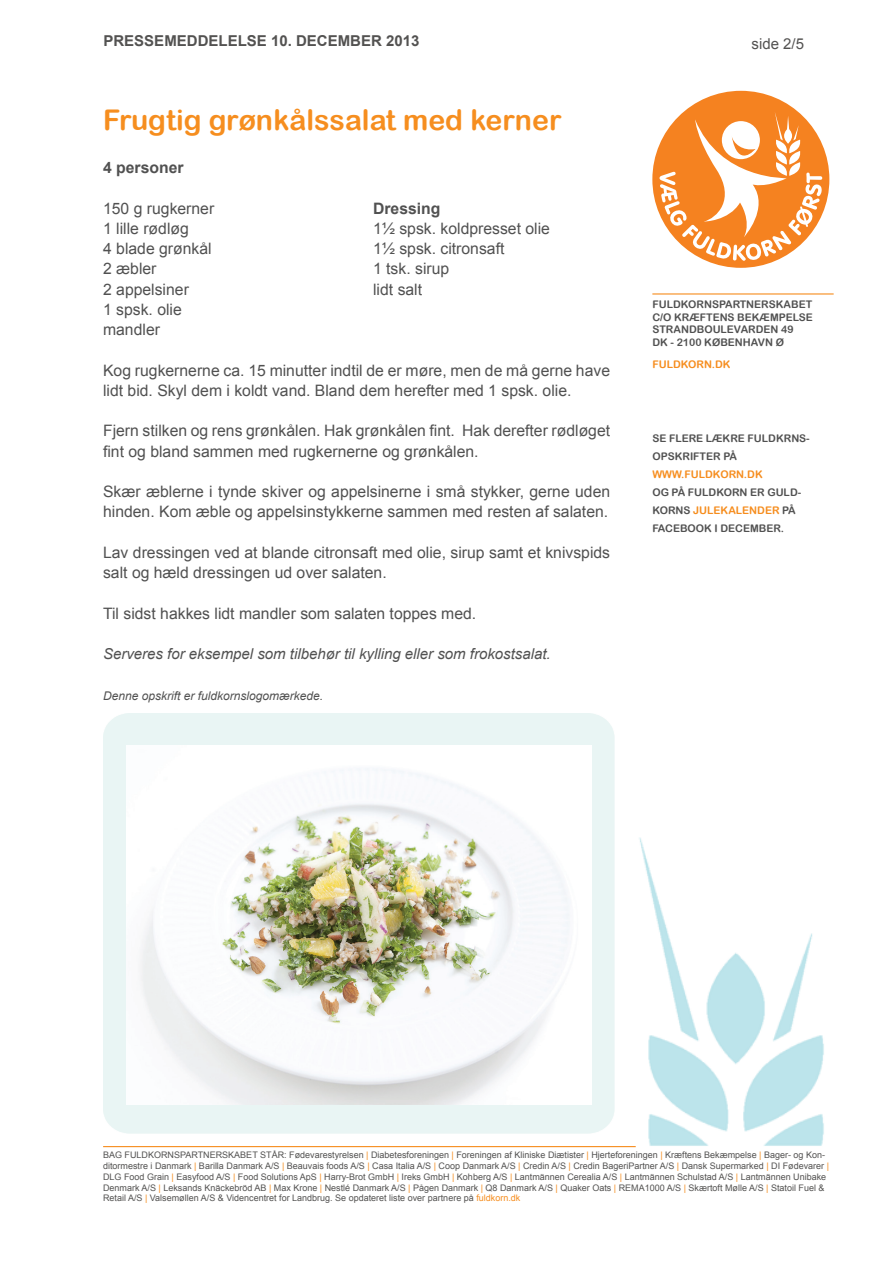
<style>
.page{position:relative;width:893px;height:1263px;background:#fff}
.page>*{position:absolute;margin:0;border:0;box-sizing:border-box;transform-origin:0 0}
.t1{font:28.5px "Arial Rounded MT Bold";color:#f68e1f}
.t2{font:15.75px/20.2px "Arial";color:#515151}
.t3{font:700 15.75px "Arial";color:#515151}
.t4{font:italic 15px "Arial";color:#515151}
.t5{font:700 15px "Arial";color:#535251}
.t6{font:15px "Arial";color:#535251}
.t7{font:italic 12px "Arial";color:#515151}
.t8{font:10.5px/12.6px "Arial Rounded MT Bold";color:#515151}
.t9{font:10.5px "Arial Rounded MT Bold";color:#f68d1e}
.t10{font:9px/10.8px "Arial";color:#535251}
.s1{color:#f68d1e}
</style>
<div class="page">
<div style="left:652px;top:91px;width:177px;height:177px;background:#f58220;border-radius:50%"></div>
<svg style="left:659px;top:111px;width:163px;height:150px"></svg>
<hr style="left:652px;top:293px;width:182px;height:2px;background:#f68d1e">
<img style="left:598px;top:837px;width:226px;height:311px">
<hr style="left:103px;top:1146px;width:533px;height:1px;background:#f68d1e">
<div style="left:103px;top:714px;width:512px;height:419px;background:#e9f5f4"></div>
<img style="left:126px;top:746px;width:466px;height:359px">
<h3 class="t5" style="left:103px;top:31px;width:317px">PRESSEMEDDELELSE 10. DECEMBER 2013</h3>
<h3 class="t6" style="left:752px;top:33px;width:54px">side 2/5</h3>
<h1 class="t1" style="left:103px;top:103px;width:460px">Frugtig grønkålssalat med kerner</h1>
<h2 class="t3" style="left:103px;top:157px;width:82px">4 personer</h2>
<h2 class="t2" style="left:103px;top:198px;width:113px">150 g rugkerner</h2>
<h2 class="t3" style="left:373px;top:198px;width:69px">Dressing</h2>
<h2 class="t2" style="left:103px;top:218px;width:87px">1 lille rødløg</h2>
<h2 class="t2" style="left:373px;top:218px;width:178px">1½ spsk. koldpresset olie</h2>
<h2 class="t2" style="left:103px;top:239px;width:110px">4 blade grønkål</h2>
<h2 class="t2" style="left:373px;top:239px;width:133px">1½ spsk. citronsaft</h2>
<h2 class="t2" style="left:103px;top:259px;width:55px">2 æbler</h2>
<h2 class="t2" style="left:373px;top:259px;width:78px">1 tsk. sirup</h2>
<h2 class="t2" style="left:103px;top:279px;width:87px">2 appelsiner</h2>
<h2 class="t2" style="left:373px;top:279px;width:51px">lidt salt</h2>
<h2 class="t2" style="left:103px;top:299px;width:80px">1 spsk. olie mandler</h2>
<h2 class="t2" style="left:103px;top:360px;width:508px">Kog rugkernerne ca. 15 minutter indtil de er møre, men de må gerne have lidt bid. Skyl dem i koldt vand. Bland dem herefter med 1 spsk. olie.</h2>
<h2 class="t2" style="left:103px;top:421px;width:509px">Fjern stilken og rens grønkålen. Hak grønkålen fint. Hak derefter rødløget fint og bland sammen med rugkernerne og grønkålen.</h2>
<h2 class="t2" style="left:103px;top:482px;width:509px">Skær æblerne i tynde skiver og appelsinerne i små stykker, gerne uden hinden. Kom æble og appelsinstykkerne sammen med resten af salaten.</h2>
<h2 class="t2" style="left:103px;top:542px;width:509px">Lav dressingen ved at blande citronsaft med olie, sirup samt et knivspids salt og hæld dressingen ud over salaten.</h2>
<h2 class="t2" style="left:103px;top:603px;width:375px">Til sidst hakkes lidt mandler som salaten toppes med.</h2>
<h3 class="t4" style="left:103px;top:644px;width:449px">Serveres for eksempel som tilbehør til kylling eller som frokostsalat.</h3>
<h3 class="t7" style="left:103px;top:688px;width:222px">Denne opskrift er fuldkornslogomærkede.</h3>
<p class="t8" style="left:652px;top:298px;width:162px">FULDKORNSPARTNERSKABET<br>C/O KRÆFTENS BEKÆMPELSE<br>STRANDBOULEVARDEN 49<br>DK - 2100 KØBENHAVN Ø</p>
<p class="t9" style="left:652px;top:358px;width:80px">FULDKORN.DK</p>
<p class="t8" style="left:652px;top:429px;width:159px;line-height:18px">SE FLERE LÆKRE FULDKRNS-<br>OPSKRIFTER PÅ</p>
<p class="t9" style="left:652px;top:468px;width:112px">WWW.FULDKORN.DK</p>
<p class="t8" style="left:652px;top:483px;width:150px;line-height:18px">OG PÅ FULDKORN ER GULD-<br>KORNS <span class="s1">JULEKALENDER</span> PÅ<br>FACEBOOK I DECEMBER.</p>
<p class="t10" style="left:103px;top:1150px;width:727px">BAG FULDKORNSPARTNERSKABET STÅR: Fødevarestyrelsen <span class="s1">|</span> Diabetesforeningen <span class="s1">|</span> Foreningen af Kliniske Diætister <span class="s1">|</span> Hjerteforeningen <span class="s1">|</span> Kræftens Bekæmpelse <span class="s1">|</span> Bager- og Kon&shy;ditormestre i Danmark <span class="s1">|</span> Barilla Danmark A/S <span class="s1">|</span> Beauvais foods A/S <span class="s1">|</span> Casa Italia A/S <span class="s1">|</span> Coop Danmark A/S <span class="s1">|</span> Credin A/S <span class="s1">|</span> Credin BageriPartner A/S <span class="s1">|</span> Dansk Supermarked <span class="s1">|</span> DI Fødevarer <span class="s1">| </span>DLG Food Grain <span class="s1">|</span> Easyfood A/S <span class="s1">|</span> Food Solutions ApS <span class="s1">|</span> Harry-Brot GmbH <span class="s1">|</span> Ireks GmbH <span class="s1">|</span> Kohberg A/S <span class="s1">|</span> Lantmännen Cerealia A/S <span class="s1">|</span> Lantmännen Schulstad A/S <span class="s1">|</span> Lantmännen Unibake Denmark A/S <span class="s1">|</span> Leksands Knäckebröd AB <span class="s1">|</span> Max Krone <span class="s1">|</span> Nestlé Danmark A/S <span class="s1">|</span> Pågen Danmark <span class="s1">|</span> Q8 Danmark A/S <span class="s1">|</span> Quaker Oats <span class="s1">|</span> REMA1000 A/S <span class="s1">|</span> Skærtoft Mølle A/S <span class="s1">|</span> Statoil Fuel &amp; Retail A/S <span class="s1">|</span> Valsemøllen A/S &amp; Videncentret for Landbrug. Se opdateret liste over partnere på <span class="s1">fuldkorn.dk</span></p>
</div>
